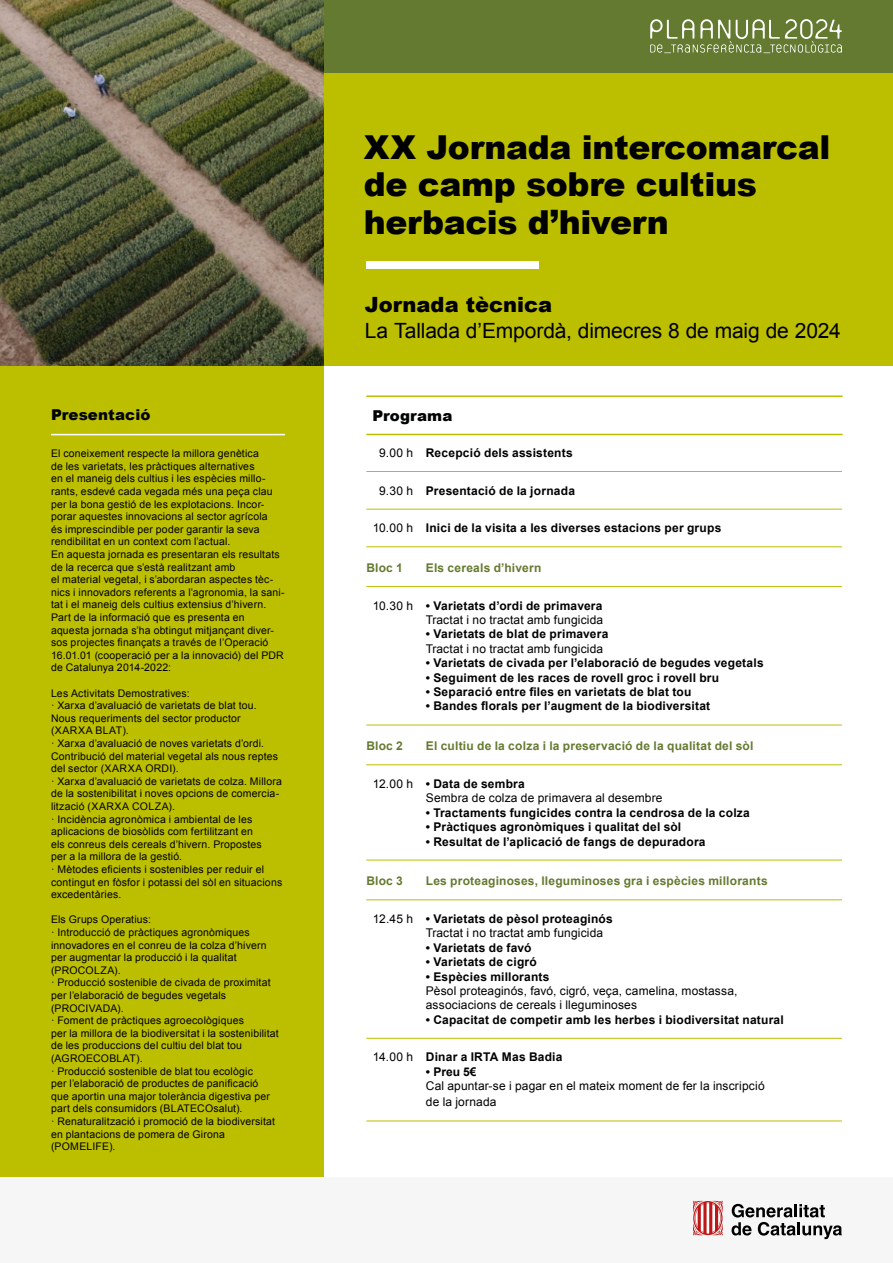
<style>
.page{position:relative;width:893px;height:1263px;background:#fff}
.page>*{position:absolute;margin:0;border:0;box-sizing:border-box;transform-origin:0 0}
.t1{font:900 33px/37.5px "Arial";letter-spacing:-.01em;color:#000}
.t2{font:21px "Arial";letter-spacing:-.005em;color:#000}
.t3{font:900 21px "Arial";letter-spacing:.005em;color:#000}
.t4{font:900 15px "Arial";letter-spacing:.01em;color:#020304}
.P1{font:700 12px "Arial";letter-spacing:.02em;color:#000}
.P1-2{font:12px/14.4px "Arial";letter-spacing:.01em;color:#000}
.t5{font:700 12px "Arial";letter-spacing:.015em;color:#647a30}
.P3{font:10.5px/12.6px "Arial";letter-spacing:.015em;color:#000}
.s1{font-weight:400}
.s2{font-weight:700}
</style>
<div class="page">
<div style="left:0;top:366px;width:323px;height:811px;background:#bcbf00"></div>
<div style="left:323px;top:0;width:570px;height:366px;background:#bcbf00"></div>
<div style="left:323px;top:0;width:570px;height:72px;background:#647a30"></div>
<svg style="left:650px;top:19px;width:192px;height:34px"></svg>
<div style="left:0;top:1177px;width:892px;height:86px;background:#f6f6f6"></div>
<svg style="left:693px;top:1200px;width:30px;height:35px"></svg>
<svg style="left:731px;top:1204px;width:111px;height:35px"></svg>
<div style="left:366px;top:261px;width:173px;height:7px;background:#fff"></div>
<img style="left:0;top:0;width:323px;height:366px">
<hr style="left:366px;top:395px;width:477px;height:2px;background:#bcbf00">
<hr style="left:366px;top:434px;width:477px;height:1px;background:#bcbf00">
<hr style="left:366px;top:471px;width:476px;height:1px;background:#bcbf00">
<hr style="left:366px;top:509px;width:476px;height:1px;background:#bcbf00">
<hr style="left:366px;top:546px;width:476px;height:1px;background:#bcbf00">
<hr style="left:366px;top:586px;width:476px;height:1px;background:#bcbf00">
<hr style="left:366px;top:725px;width:476px;height:1px;background:#bcbf00">
<hr style="left:366px;top:764px;width:476px;height:1px;background:#bcbf00">
<hr style="left:366px;top:860px;width:476px;height:1px;background:#bcbf00">
<hr style="left:366px;top:899px;width:476px;height:1px;background:#bcbf00">
<hr style="left:366px;top:1038px;width:476px;height:1px;background:#bcbf00">
<hr style="left:366px;top:1121px;width:476px;height:1px;background:#bcbf00">
<hr style="left:51px;top:434px;width:234px;height:1px;background:#fff">
<h6 class="t4" style="left:51px;top:404px;width:101px">Presentació</h6>
<p class="P3" style="left:51px;top:447px;width:223px">El coneixement respecte la millora genètica de les varietats, les pràctiques alternatives<br>en el maneig dels cultius i les espècies millo&shy;rants, esdevé cada vegada més una peça clau per la bona gestió de les explotacions. Incor&shy;porar aquestes innovacions al sector agrícola és imprescindible per poder garantir la seva rendibilitat en un context com l’actual.</p>
<p class="P3" style="left:51px;top:548px;width:235px">En aquesta jornada es presentaran els resultats de la recerca que s’està realitzant amb<br>el material vegetal, i s’abordaran aspectes tèc&shy;nics i innovadors referents a l’agronomia, la sani&shy;tat i el maneig dels cultius extensius d’hivern.</p>
<p class="P3" style="left:51px;top:611px;width:234px">Part de la informació que es presenta en aquesta jornada s’ha obtingut mitjançant diver&shy;sos projectes finançats a través de l’Operació 16.01.01 (cooperació per a la innovació) del PDR de Catalunya 2014-2022:</p>
<p class="P3" style="left:51px;top:687px;width:140px">Les Activitats Demostratives:</p>
<p class="P3" style="left:51px;top:699px;width:207px">· Xarxa d’avaluació de varietats de blat tou.<br>Nous requeriments del sector productor (XARXA BLAT).</p>
<p class="P3" style="left:51px;top:737px;width:229px">· Xarxa d’avaluació de noves varietats d’ordi.<br>Contribució del material vegetal als nous reptes del sector (XARXA ORDI).</p>
<p class="P3" style="left:51px;top:775px;width:232px">· Xarxa d’avaluació de varietats de colza. Millora de la sostenibilitat i noves opcions de comercia&shy;lització (XARXA COLZA).</p>
<p class="P3" style="left:51px;top:813px;width:212px">· Incidència agronòmica i ambiental de les aplicacions de biosòlids com fertilitzant en els conreus dels cereals d’hivern. Propostes per a la millora de la gestió.</p>
<p class="P3" style="left:51px;top:863px;width:233px">· Mètodes eficients i sostenibles per reduir el contingut en fòsfor i potassi del sòl en situacions excedentàries.</p>
<p class="P3" style="left:51px;top:913px;width:101px">Els Grups Operatius:</p>
<p class="P3" style="left:51px;top:926px;width:217px">· Introducció de pràctiques agronòmiques innovadores en el conreu de la colza d’hivern per augmentar la producció i la qualitat (PROCOLZA).</p>
<p class="P3" style="left:51px;top:976px;width:221px">· Producció sostenible de civada de proximitat per l’elaboració de begudes vegetals (PROCIVADA).</p>
<p class="P3" style="left:51px;top:1014px;width:229px">· Foment de pràctiques agroecològiques<br>per la millora de la biodiversitat i la sostenibilitat de les produccions del cultiu del blat tou (AGROECOBLAT).</p>
<p class="P3" style="left:51px;top:1065px;width:220px">· Producció sostenible de blat tou ecològic per l’elaboració de productes de panificació que aportin una major tolerància digestiva per part dels consumidors (BLATECOsalut).</p>
<p class="P3" style="left:51px;top:1115px;width:226px">· Renaturalització i promoció de la biodiversitat en plantacions de pomera de Girona (POMELIFE).</p>
<h1 class="t1" style="left:364px;top:127px;width:468px">XX Jornada intercomarcal</h1>
<h1 class="t1" style="left:364px;top:165px;width:395px">de camp sobre cultius herbacis d’hivern</h1>
<h2 class="t3" style="left:365px;top:289px;width:189px">Jornada tècnica</h2>
<h3 class="t2" style="left:365px;top:316px;width:477px">La Tallada d’Empordà, dimecres 8 de maig de 2024</h3>
<h4 class="t4" style="left:372px;top:404px;width:82px">Programa</h4>
<p class="P1" style="left:379px;top:445px;width:195px"><span class="s1">9.00 h</span> Recepció dels assistents</p>
<p class="P1" style="left:379px;top:482px;width:197px"><span class="s1">9.30 h</span> Presentació de la jornada</p>
<p class="P1" style="left:373px;top:520px;width:350px"><span class="s1">10.00 h</span> Inici de la visita a les diverses estacions per grups</p>
<p class="t5" style="left:366px;top:560px;width:38px">Bloc 1</p>
<p class="t5" style="left:426px;top:560px;width:117px">Els cereals d’hivern</p>
<p class="P1-2" style="left:373px;top:598px;width:232px;text-align:right">10.30 h <span class="s2">• Varietats d’ordi de primavera<br></span>Tractat i no tractat amb fungicida</p>
<p class="P1-2" style="left:426px;top:627px;width:184px"><span class="s2">• Varietats de blat de primavera<br></span>Tractat i no tractat amb fungicida</p>
<p class="P1" style="left:426px;top:655px;width:339px">• Varietats de civada per l’elaboració de begudes vegetals</p>
<p class="P1" style="left:426px;top:669px;width:295px">• Seguiment de les races de rovell groc i rovell bru</p>
<p class="P1" style="left:426px;top:684px;width:267px">• Separació entre files en varietats de blat tou</p>
<p class="P1" style="left:426px;top:698px;width:286px">• Bandes florals per l’augment de la biodiversitat</p>
<p class="t5" style="left:366px;top:738px;width:38px">Bloc 2</p>
<p class="t5" style="left:426px;top:738px;width:329px">El cultiu de la colza i la preservació de la qualitat del sòl</p>
<p class="P1-2" style="left:426px;top:777px;width:238px;text-indent:-53px">12.00 h <span class="s2">• Data de sembra<br></span>Sembra de colza de primavera al desembre</p>
<p class="P1" style="left:426px;top:804px;width:326px">• Tractaments fungicides contra la cendrosa de la colza</p>
<p class="P1" style="left:426px;top:819px;width:257px">• Pràctiques agronòmiques i qualitat del sòl</p>
<p class="P1" style="left:426px;top:833px;width:281px">• Resultat de l’aplicació de fangs de depuradora</p>
<p class="t5" style="left:366px;top:873px;width:38px">Bloc 3</p>
<p class="t5" style="left:426px;top:873px;width:343px">Les proteaginoses, lleguminoses gra i espècies millorants</p>
<p class="P1-2" style="left:426px;top:912px;width:188px;text-indent:-53px">12.45 h <span class="s2">• Varietats de pèsol proteaginós<br></span>Tractat i no tractat amb fungicida</p>
<p class="P1" style="left:426px;top:939px;width:107px">• Varietats de favó</p>
<p class="P1" style="left:426px;top:954px;width:112px">• Varietats de cigró</p>
<p class="P1-2" style="left:426px;top:969px;width:313px"><span class="s2">• Espècies millorants<br></span>Pèsol proteaginós, favó, cigró, veça, camelina, mostassa, associacions de cereals i lleguminoses</p>
<p class="P1" style="left:426px;top:1011px;width:359px">• Capacitat de competir amb les herbes i biodiversitat natural</p>
<p class="P1" style="left:373px;top:1049px;width:191px"><span class="s1">14.00 h</span> Dinar a IRTA Mas Badia</p>
<p class="P1-2" style="left:426px;top:1064px;width:340px"><span class="s2">• Preu 5€<br></span>Cal apuntar-se i pagar en el mateix moment de fer la inscripció</p>
<p class="P1-2" style="left:426px;top:1095px;width:72px">de la jornada</p>
</div>
